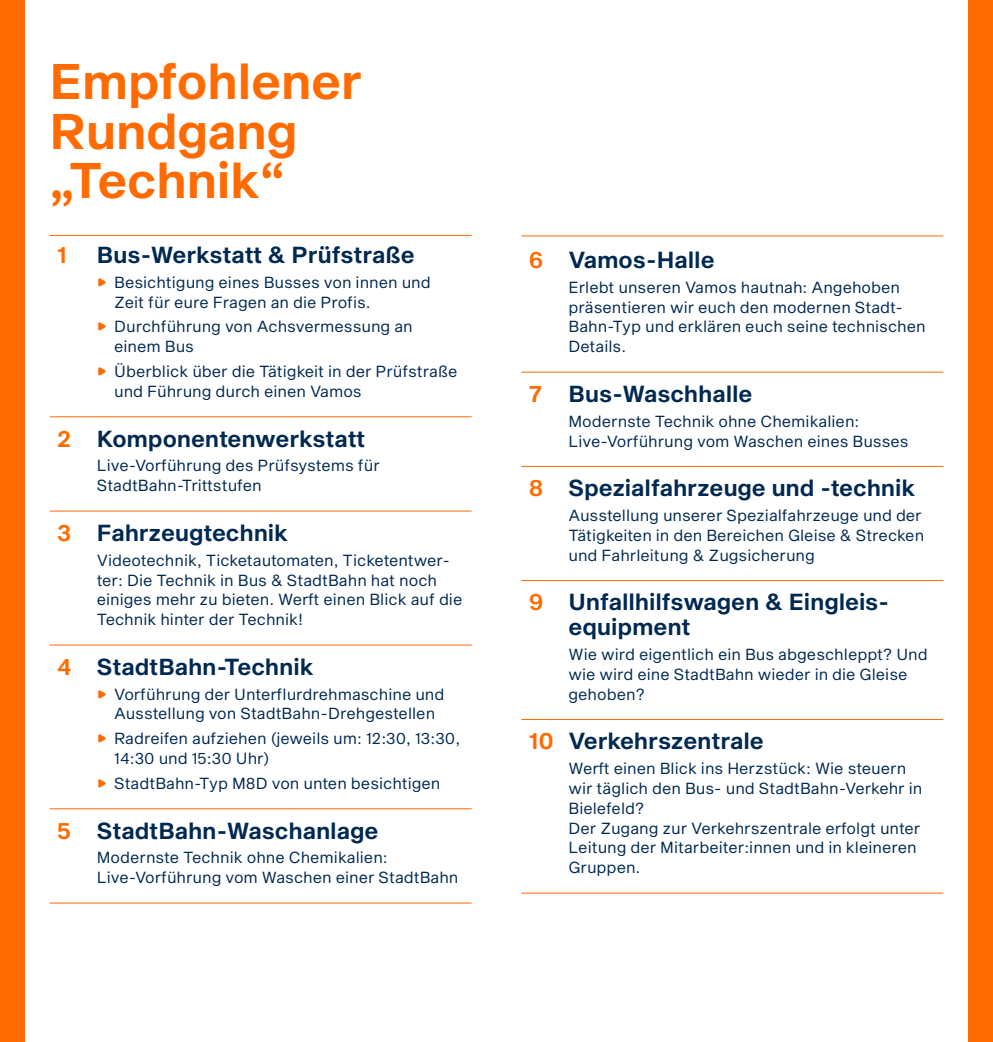
<style>
.page{position:relative;width:993px;height:1042px;background:#fff}
.page>*{position:absolute;margin:0;border:0;box-sizing:border-box;transform-origin:0 0}
.t1{font:49px/49.5px "S Sequel Semi";letter-spacing:-.01em;color:#ff6b00}
.t2{font:22.75px/24.8px "S Sequel Semi";letter-spacing:-.005em;color:#002952}
.t3{font:22.75px "S Sequel Semi";color:#ff6b00}
.t4{font:15.75px/19.8px "S Sequel";color:#002952}
.s1{color:#ff6b00}
</style>
<div class="page">
<div style="left:967px;top:0;width:25px;height:1042px;background:#ff6b00"></div>
<hr style="left:50px;top:416px;width:421px;height:1px;background:#ff6b00">
<hr style="left:50px;top:808px;width:421px;height:1px;background:#ff6b00">
<hr style="left:50px;top:511px;width:421px;height:1px;background:#ff6b00">
<hr style="left:50px;top:645px;width:421px;height:1px;background:#ff6b00">
<hr style="left:50px;top:903px;width:421px;height:1px;background:#ff6b00">
<hr style="left:50px;top:235px;width:421px;height:1px;background:#ff6b00">
<hr style="left:521px;top:719px;width:422px;height:1px;background:#ff6b00">
<hr style="left:521px;top:580px;width:422px;height:1px;background:#ff6b00">
<hr style="left:521px;top:466px;width:422px;height:1px;background:#ff6b00">
<hr style="left:521px;top:372px;width:422px;height:1px;background:#ff6b00">
<hr style="left:521px;top:236px;width:422px;height:1px;background:#ff6b00">
<hr style="left:521px;top:893px;width:422px;height:1px;background:#ff6b00">
<div style="left:0;top:0;width:25px;height:1042px;background:#ff6b00"></div>
<h1 class="t1" style="left:50px;top:59px;width:314px">Empfohlener<br>Rundgang „Technik“</h1>
<h2 class="t3" style="left:57px;top:239px;width:11px">1</h2>
<h2 class="t2" style="left:97px;top:243px;width:319px">Bus-Werkstatt &amp; Prüfstraße</h2>
<p class="t4" style="left:114px;top:273px;width:318px;text-indent:-17px"><span class="s1">❑</span> Besichtigung eines Busses von innen und<br>Zeit für eure Fragen an die Profis.</p>
<p class="t4" style="left:114px;top:318px;width:300px;text-indent:-17px"><span class="s1">❑</span> Durchführung von Achsvermessung an einem Bus</p>
<p class="t4" style="left:114px;top:362px;width:344px;text-indent:-17px"><span class="s1">❑</span> Überblick über die Tätigkeit in der Prüfstraße und Führung durch einen Vamos</p>
<h2 class="t2" style="left:57px;top:427px;width:309px"><span class="s1">2</span> Komponentenwerkstatt</h2>
<p class="t4" style="left:97px;top:456px;width:284px">Live-Vorführung des Prüfsystems für<br>StadtBahn-Trittstufen</p>
<h2 class="t2" style="left:57px;top:521px;width:232px"><span class="s1">3</span> Fahrzeugtechnik</h2>
<p class="t4" style="left:97px;top:551px;width:367px">Videotechnik, Ticketautomaten, Ticketentwer&shy;ter: Die Technik in Bus &amp; StadtBahn hat noch einiges mehr zu bieten. Werft einen Blick auf die Technik hinter der Technik!</p>
<h2 class="t2" style="left:57px;top:655px;width:258px"><span class="s1">4</span> StadtBahn-Technik</h2>
<p class="t4" style="left:97px;top:685px;width:349px;text-align:center"><span class="s1">❑</span> Vorführung der Unterflurdrehmaschine und<br>Ausstellung von StadtBahn-Drehgestellen</p>
<p class="t4" style="left:114px;top:729px;width:347px;text-indent:-17px"><span class="s1">❑</span> Radreifen aufziehen (jeweils um: 12:30, 13:30,<br>14:30 und 15:30 Uhr)</p>
<p class="t4" style="left:97px;top:774px;width:345px"><span class="s1">❑</span> StadtBahn-Typ M8D von unten besichtigen</p>
<h2 class="t2" style="left:57px;top:819px;width:322px"><span class="s1">5</span> StadtBahn-Waschanlage</h2>
<p class="t4" style="left:97px;top:848px;width:363px">Modernste Technik ohne Chemikalien:<br>Live-Vorführung vom Waschen einer StadtBahn</p>
<h2 class="t2" style="left:528px;top:248px;width:187px"><span class="s1">6</span> Vamos-Halle</h2>
<p class="t4" style="left:568px;top:278px;width:358px">Erlebt unseren Vamos hautnah: Angehoben präsentieren wir euch den modernen Stadt-Bahn-Typ und erklären euch seine technischen Details.</p>
<h2 class="t2" style="left:528px;top:382px;width:225px"><span class="s1">7</span> Bus-Waschhalle</h2>
<p class="t4" style="left:568px;top:412px;width:341px">Modernste Technik ohne Chemikalien:<br>Live-Vorführung vom Waschen eines Busses</p>
<h2 class="t2" style="left:528px;top:476px;width:388px"><span class="s1">8</span> Spezialfahrzeuge und -technik</h2>
<p class="t4" style="left:568px;top:506px;width:357px">Ausstellung unserer Spezialfahrzeuge und der<br>Tätigkeiten in den Bereichen Gleise &amp; Strecken und Fahrleitung &amp; Zugsicherung</p>
<h2 class="t2" style="left:568px;top:591px;width:322px;text-indent:-40px"><span class="s1">9</span> Unfallhilfswagen &amp; Eingleis&shy;equipment</h2>
<p class="t4" style="left:568px;top:645px;width:360px">Wie wird eigentlich ein Bus abgeschleppt? Und wie wird eine StadtBahn wieder in die Gleise gehoben?</p>
<h2 class="t2" style="left:528px;top:729px;width:236px"><span class="s1">10</span> Verkehrszentrale</h2>
<p class="t4" style="left:568px;top:759px;width:355px">Werft einen Blick ins Herzstück: Wie steuern wir täglich den Bus- und StadtBahn-Verkehr in Bielefeld?<br>Der Zugang zur Verkehrszentrale erfolgt unter Leitung der Mitarbeiter:innen und in kleineren Gruppen.</p>
</div>
